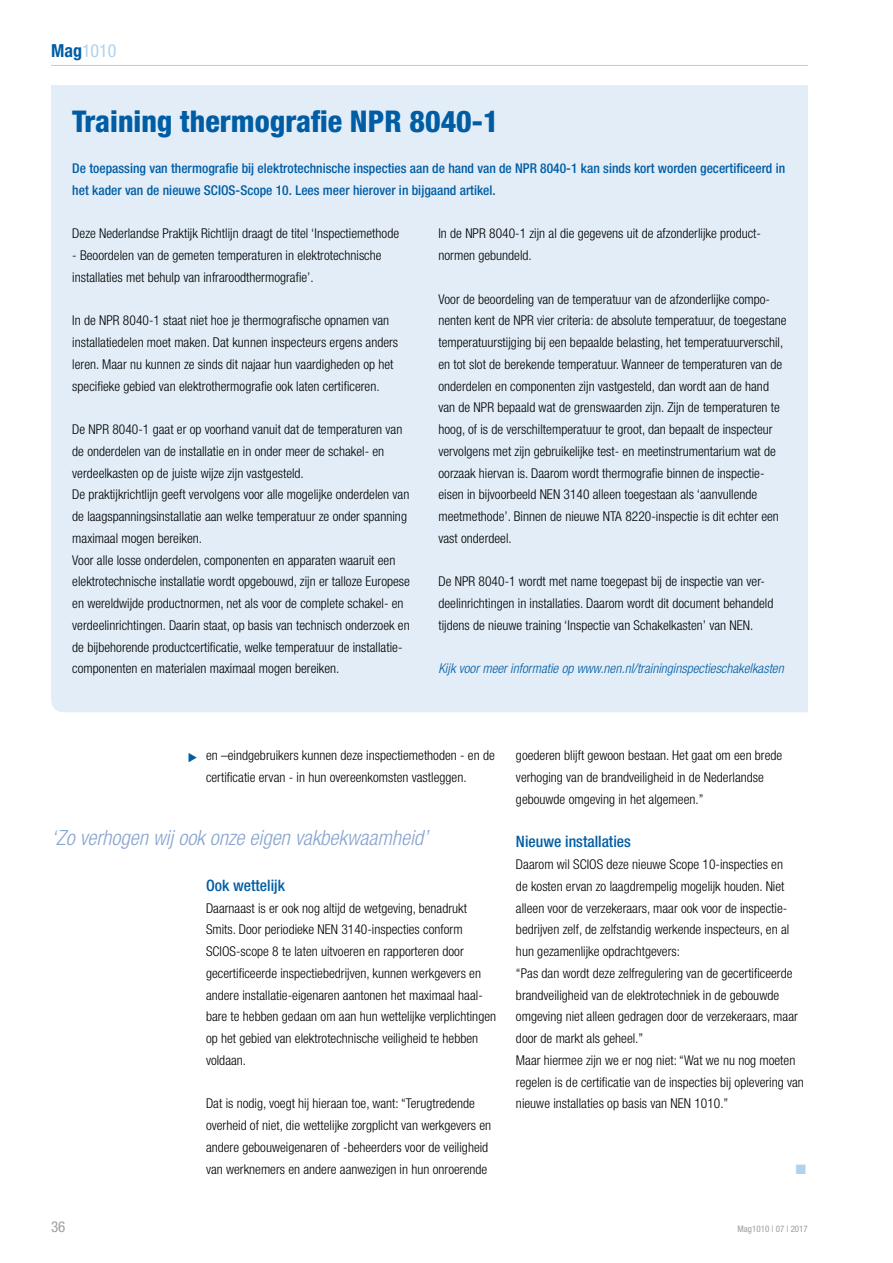
<style>
.page{position:relative;width:893px;height:1263px;background:#fff}
.page>*{position:absolute;margin:0;border:0;box-sizing:border-box;transform-origin:0 0}
.t1{font:800 condensed 30px "Helvetica Neue";color:#005da4}
.t2{font:italic 300 condensed 21px "Helvetica Neue";color:#89a5d0}
.t3{font:condensed 18px "Helvetica Neue";color:#b0d2ec}
.t4{font:500 condensed 15.75px "Helvetica Neue";color:#005da4}
.t5{font:condensed 15px "Helvetica Neue";color:#9c9e9f}
.t6{font:300 condensed 13.5px/21.8px "Helvetica Neue";color:#000}
.t7{font:500 condensed 13.5px/21.8px "Helvetica Neue";color:#005da4}
.t8{font:italic 300 condensed 13.5px "Helvetica Neue";color:#005da4}
.t9{font:13.5px "Zapf Dingbats";color:#b0d2ec}
.t10{font:condensed 9px "Helvetica Neue";color:#9c9e9f}
.s1{font-weight:700;color:#005da4}
</style>
<div class="page">
<hr style="left:51px;top:65px;width:757px;height:1px;background:#b0d2ec">
<div style="left:51px;top:85px;width:757px;height:627px;background:#e2edf8"></div>
<h3 class="t3" style="left:51px;top:40px;width:67px"><span class="s1">Mag</span>1010</h3>
<h1 class="t1" style="left:72px;top:103px;width:428px">Training thermografie NPR 8040-1</h1>
<p class="t7" style="left:72px;top:157px;width:714px">De toepassing van thermografie bij elektrotechnische inspecties aan de hand van de NPR 8040-1 kan sinds kort worden gecertificeerd in het kader van de nieuwe SCIOS-Scope 10. Lees meer hierover in bijgaand artikel.</p>
<p class="t6" style="left:72px;top:223px;width:328px">Deze Nederlandse Praktijk Richtlijn draagt de titel ‘Inspectiemethode</p>
<p class="t6" style="left:72px;top:244px;width:311px">- Beoordelen van de gemeten temperaturen in elektrotechnische installaties met behulp van infraroodthermografie’.</p>
<p class="t6" style="left:72px;top:310px;width:327px">In de NPR 8040-1 staat niet hoe je thermografische opnamen van installatiedelen moet maken. Dat kunnen inspecteurs ergens anders leren. Maar nu kunnen ze sinds dit najaar hun vaardigheden op het specifieke gebied van elektrothermografie ook laten certificeren.</p>
<p class="t6" style="left:72px;top:418px;width:339px">De NPR 8040-1 gaat er op voorhand vanuit dat de temperaturen van de onderdelen van de installatie en in onder meer de schakel- en verdeelkasten op de juiste wijze zijn vastgesteld.<br>De praktijkrichtlijn geeft vervolgens voor alle mogelijke onderdelen van de laagspanningsinstallatie aan welke temperatuur ze onder spanning maximaal mogen bereiken.<br>Voor alle losse onderdelen, componenten en apparaten waaruit een elektrotechnische installatie wordt opgebouwd, zijn er talloze Europese en wereldwijde productnormen, net als voor de complete schakel- en verdeelinrichtingen. Daarin staat, op basis van technisch onderzoek en de bijbehorende productcertificatie, welke temperatuur de installatie&shy;componenten en materialen maximaal mogen bereiken.</p>
<p class="t6" style="left:438px;top:222px;width:323px">In de NPR 8040-1 zijn al die gegevens uit de afzonderlijke product&shy;normen gebundeld.</p>
<p class="t6" style="left:438px;top:288px;width:350px">Voor de beoordeling van de temperatuur van de afzonderlijke compo&shy;nenten kent de NPR vier criteria: de absolute temperatuur, de toegestane temperatuurstijging bij een bepaalde belasting, het temperatuurverschil, en tot slot de berekende temperatuur. Wanneer de temperaturen van de onderdelen en componenten zijn vastgesteld, dan wordt aan de hand van de NPR bepaald wat de grenswaarden zijn. Zijn de temperaturen te hoog, of is de verschiltemperatuur te groot, dan bepaalt de inspecteur vervolgens met zijn gebruikelijke test- en meetinstrumentarium wat de oorzaak hiervan is. Daarom wordt thermografie binnen de inspectie&shy;eisen in bijvoorbeeld NEN 3140 alleen toegestaan als ‘aanvullende meetmethode’. Binnen de nieuwe NTA 8220-inspectie is dit echter een vast onderdeel.</p>
<p class="t6" style="left:438px;top:570px;width:336px">De NPR 8040-1 wordt met name toegepast bij de inspectie van ver&shy;deelinrichtingen in installaties. Daarom wordt dit document behandeld tijdens de nieuwe training ‘Inspectie van Schakelkasten’ van NEN.</p>
<p class="t8" style="left:438px;top:661px;width:347px">Kijk voor meer informatie op www.nen.nl/traininginspectieschakelkasten</p>
<p class="t6" style="left:206px;top:745px;width:290px">en –eindgebruikers kunnen deze inspectiemethoden - en de certificatie ervan - in hun overeenkomsten vastleggen.</p>
<h2 class="t2" style="left:51px;top:825px;width:379px">‘Zo verhogen wij ook onze eigen vakbekwaamheid’</h2>
<p class="t4" style="left:206px;top:876px;width:81px">Ook wettelijk</p>
<p class="t6" style="left:206px;top:897px;width:292px">Daarnaast is er ook nog altijd de wetgeving, benadrukt Smits. Door periodieke NEN 3140-inspecties conform SCIOS-scope 8 te laten uitvoeren en rapporteren door gecertificeerde inspectiebedrijven, kunnen werkgevers en andere installatie-eigenaren aantonen het maximaal haal&shy;bare te hebben gedaan om aan hun wettelijke verplichtingen op het gebied van elektrotechnische veiligheid te hebben voldaan.</p>
<p class="t6" style="left:206px;top:1093px;width:287px">Dat is nodig, voegt hij hieraan toe, want: “Terugtredende overheid of niet, die wettelijke zorgplicht van werkgevers en andere gebouweigenaren of -beheerders voor de veiligheid van werknemers en andere aanwezigen in hun onroerende</p>
<p class="t6" style="left:516px;top:744px;width:268px">goederen blijft gewoon bestaan. Het gaat om een brede verhoging van de brandveiligheid in de Nederlandse gebouwde omgeving in het algemeen.”</p>
<p class="t4" style="left:516px;top:832px;width:116px">Nieuwe installaties</p>
<p class="t6" style="left:516px;top:853px;width:289px">Daarom wil SCIOS deze nieuwe Scope 10-inspecties en<br>de kosten ervan zo laagdrempelig mogelijk houden. Niet alleen voor de verzekeraars, maar ook voor de inspectie&shy;bedrijven zelf, de zelfstandig werkende inspecteurs, en al hun gezamenlijke opdrachtgevers:<br>“Pas dan wordt deze zelfregulering van de gecertificeerde brandveiligheid van de elektrotechniek in de gebouwde omgeving niet alleen gedragen door de verzekeraars, maar door de markt als geheel.”<br>Maar hiermee zijn we er nog niet: “Wat we nu nog moeten regelen is de certificatie van de inspecties bij oplevering van nieuwe installaties op basis van NEN 1010.”</p>
<p class="t9" style="left:796px;top:1162px;width:12px">■</p>
<p class="t5" style="left:51px;top:1218px;width:16px">36</p>
<p class="t10" style="left:737px;top:1224px;width:72px">Mag1010 | 07 | 2017</p>
</div>
